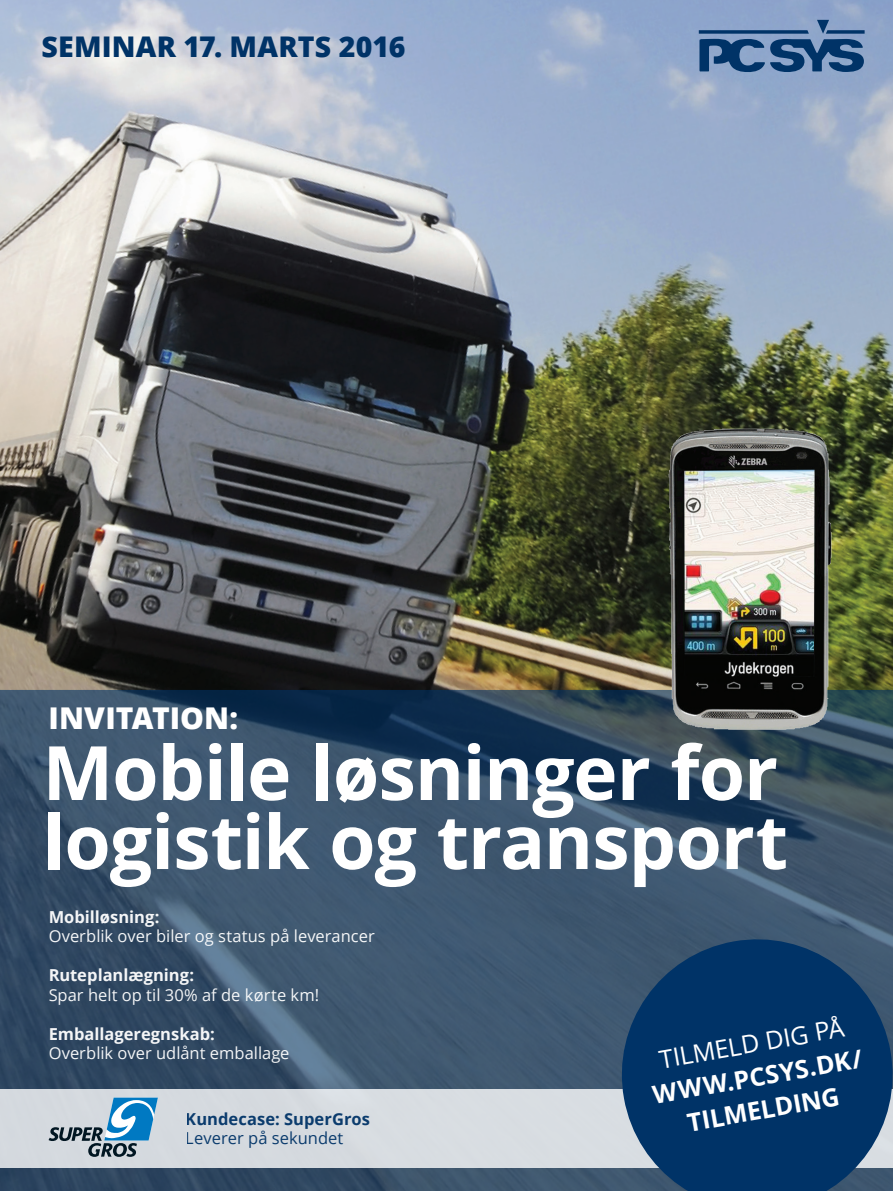
<style>
.page{position:relative;width:893px;height:1191px;background:#fff}
.page>*{position:absolute;margin:0;border:0;box-sizing:border-box;transform-origin:0 0}
.t1{font:700 75px/69px "Open Sans";letter-spacing:-.015em;color:#fff}
.t2{font:800 30px "Open Sans";color:#fff}
.t3{font:800 28.5px "Open Sans";letter-spacing:.01em;color:#003367}
.t4{font:700 25.05px/33.5px "Open Sans";color:#fff;text-align:center}
.t5{font:25.05px "Open Sans";color:#fff}
.t6{font:16.5px "Open Sans";color:#fff}
.t7{font:700 16.5px "Open Sans";color:#fff}
.t8{font:700 16.5px "Open Sans";letter-spacing:.005em;color:#003367}
.t9{font:16.5px "Open Sans";color:#003367}
</style>
<div class="page">
<img style="left:0;top:0;width:893px;height:690px">
<svg style="left:699px;top:20px;width:166px;height:52px;background:#4f739e"></svg>
<svg style="left:0;top:690px;width:893px;height:501px;background:#385169"></svg>
<div style="left:0;top:1089px;width:893px;height:78px;background:#d7dce1"></div>
<svg style="left:49px;top:1097px;width:109px;height:59px"></svg>
<svg style="left:611px;top:928px;width:282px;height:263px;background:#16416e"></svg>
<img style="left:661px;top:418px;width:172px;height:323px">
<h3 class="t3" style="left:41px;top:25px;width:366px">SEMINAR 17. MARTS 2016</h3>
<h2 class="t2" style="left:49px;top:695px;width:191px">INVITATION:</h2>
<h1 class="t1" style="left:43px;top:736px;width:747px">Mobile løsninger for logistik og transport</h1>
<p class="t7" style="left:49px;top:905px;width:113px">Mobilløsning:</p>
<p class="t6" style="left:49px;top:925px;width:328px">Overblik over biler og status på leverancer</p>
<p class="t7" style="left:49px;top:963px;width:147px">Ruteplanlægning:</p>
<p class="t6" style="left:49px;top:983px;width:272px">Spar helt op til 30% af de kørte km!</p>
<p class="t7" style="left:49px;top:1022px;width:168px">Emballageregnskab:</p>
<p class="t6" style="left:49px;top:1042px;width:242px">Overblik over udlånt emballage</p>
<p class="t8" style="left:186px;top:1107px;width:186px">Kundecase: SuperGros</p>
<p class="t9" style="left:186px;top:1127px;width:159px">Leverer på sekundet</p>
<h3 class="t5" style="left:656px;top:1043px;width:189px;rotate:-10deg">TILMELD DIG PÅ</h3>
<h3 class="t4" style="left:650px;top:1078px;width:214px;rotate:-10deg">WWW.PCSYS.DK/<br>TILMELDING</h3>
</div>
